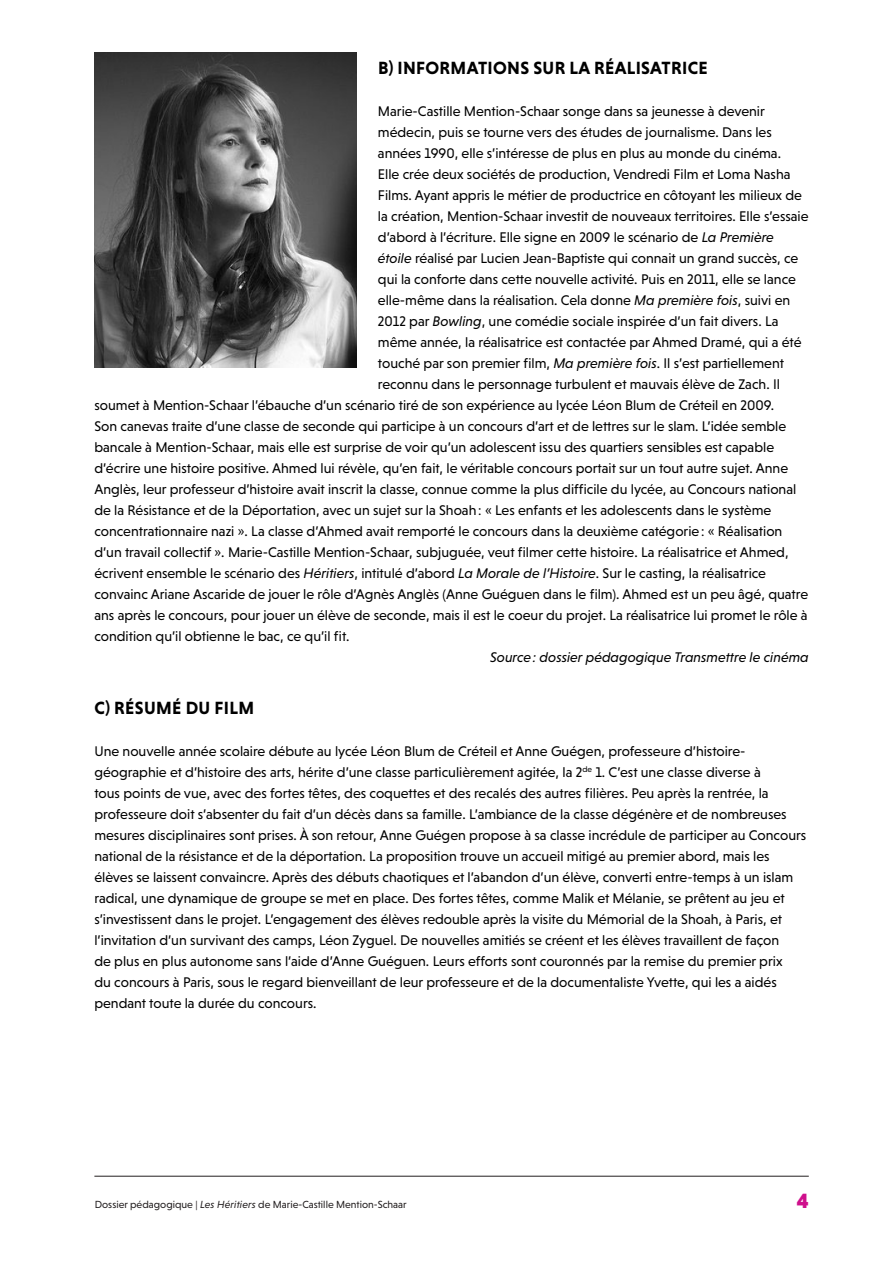
<style>
.page{position:relative;width:893px;height:1263px;background:#fff}
.page>*{position:absolute;margin:0;border:0;box-sizing:border-box;transform-origin:0 0}
.t1{font:900 21px "Niveau Grotesk";color:#cf108c}
.t2{font:700 18px "Niveau Grotesk";letter-spacing:.015em;color:#000}
.t3{font:14.25px/21px "Niveau Grotesk";color:#000}
.t4{font:italic 14.25px "Niveau Grotesk";color:#000}
.t5{font:10.5px "Niveau Grotesk";color:#231f20}
.s1{font-style:italic}
</style>
<div class="page">
<hr style="left:94px;top:1176px;width:715px;height:1px;background:#231f20">
<img style="left:94px;top:53px;width:263px;height:315px">
<p class="t2" style="left:378px;top:57px;width:331px">B) INFORMATIONS SUR LA RÉALISATRICE</p>
<p class="t3" style="left:378px;top:100px;width:388px">Marie-Castille Mention-Schaar songe dans sa jeunesse à devenir</p>
<p class="t3" style="left:378px;top:121px;width:395px">médecin, puis se tourne vers des études de journalisme. Dans les</p>
<p class="t3" style="left:378px;top:142px;width:405px">années 1990, elle s’intéresse de plus en plus au monde du cinéma.</p>
<p class="t3" style="left:378px;top:163px;width:414px">Elle crée deux sociétés de production, Vendredi Film et Loma Nasha</p>
<p class="t3" style="left:378px;top:184px;width:426px">Films. Ayant appris le métier de productrice en côtoyant les milieux de</p>
<p class="t3" style="left:378px;top:205px;width:432px">la création, Mention-Schaar investit de nouveaux territoires. Elle s’essaie</p>
<p class="t3" style="left:378px;top:226px;width:397px">d’abord à l’écriture. Elle signe en 2009 le scénario de <span class="s1">La Première</span></p>
<p class="t3" style="left:378px;top:247px;width:422px"><span class="s1">étoile</span> réalisé par Lucien Jean-Baptiste qui connait un grand succès, ce</p>
<p class="t3" style="left:378px;top:268px;width:419px">qui la conforte dans cette nouvelle activité. Puis en 2011, elle se lance</p>
<p class="t3" style="left:378px;top:289px;width:414px">elle-même dans la réalisation. Cela donne <span class="s1">Ma première fois</span>, suivi en</p>
<p class="t3" style="left:378px;top:310px;width:402px">2012 par <span class="s1">Bowling</span>, une comédie sociale inspirée d’un fait divers. La</p>
<p class="t3" style="left:378px;top:331px;width:425px">même année, la réalisatrice est contactée par Ahmed Dramé, qui a été</p>
<p class="t3" style="left:378px;top:352px;width:407px">touché par son premier film, <span class="s1">Ma première fois</span>. Il s’est partiellement</p>
<p class="t3" style="left:378px;top:373px;width:404px">reconnu dans le personnage turbulent et mauvais élève de Zach. Il</p>
<p class="t3" style="left:94px;top:394px;width:681px">soumet à Mention-Schaar l’ébauche d’un scénario tiré de son expérience au lycée Léon Blum de Créteil en 2009.</p>
<p class="t3" style="left:94px;top:415px;width:693px">Son canevas traite d’une classe de seconde qui participe à un concours d’art et de lettres sur le slam. L’idée semble</p>
<p class="t3" style="left:94px;top:436px;width:681px">bancale à Mention-Schaar, mais elle est surprise de voir qu’un adolescent issu des quartiers sensibles est capable</p>
<p class="t3" style="left:94px;top:457px;width:695px">d’écrire une histoire positive. Ahmed lui révèle, qu’en fait, le véritable concours portait sur un tout autre sujet. Anne</p>
<p class="t3" style="left:94px;top:478px;width:703px">Anglès, leur professeur d’histoire avait inscrit la classe, connue comme la plus difficile du lycée, au Concours national</p>
<p class="t3" style="left:94px;top:499px;width:678px">de la Résistance et de la Déportation, avec un sujet sur la Shoah: « Les enfants et les adolescents dans le système</p>
<p class="t3" style="left:94px;top:520px;width:689px">concentrationnaire nazi ». La classe d’Ahmed avait remporté le concours dans la deuxième catégorie: « Réalisation</p>
<p class="t3" style="left:94px;top:541px;width:696px">d’un travail collectif ». Marie-Castille Mention-Schaar, subjuguée, veut filmer cette histoire. La réalisatrice et Ahmed,</p>
<p class="t3" style="left:94px;top:562px;width:673px">écrivent ensemble le scénario des <span class="s1">Héritiers</span>, intitulé d’abord <span class="s1">La Morale de l’Histoire</span>. Sur le casting, la réalisatrice</p>
<p class="t3" style="left:94px;top:583px;width:715px">convainc Ariane Ascaride de jouer le rôle d’Agnès Anglès (Anne Guéguen dans le film). Ahmed est un peu âgé, quatre</p>
<p class="t3" style="left:94px;top:604px;width:715px">ans après le concours, pour jouer un élève de seconde, mais il est le coeur du projet. La réalisatrice lui promet le rôle à</p>
<p class="t3" style="left:94px;top:625px;width:257px">condition qu’il obtienne le bac, ce qu’il fit.</p>
<p class="t4" style="left:490px;top:649px;width:320px">Source: dossier pédagogique Transmettre le cinéma</p>
<p class="t2" style="left:95px;top:698px;width:161px">C) RÉSUMÉ DU FILM</p>
<p class="t3" style="left:94px;top:741px;width:713px">Une nouvelle année scolaire débute au lycée Léon Blum de Créteil et Anne Guégen, professeure d’histoire&shy;géographie et d’histoire des arts, hérite d’une classe particulièrement agitée, la 2<sup>de</sup> 1. C’est une classe diverse à<br>tous points de vue, avec des fortes têtes, des coquettes et des recalés des autres filières. Peu après la rentrée, la professeure doit s’absenter du fait d’un décès dans sa famille. L’ambiance de la classe dégénère et de nombreuses mesures disciplinaires sont prises. À son retour, Anne Guégen propose à sa classe incrédule de participer au Concours national de la résistance et de la déportation. La proposition trouve un accueil mitigé au premier abord, mais les élèves se laissent convaincre. Après des débuts chaotiques et l’abandon d’un élève, converti entre-temps à un islam radical, une dynamique de groupe se met en place. Des fortes têtes, comme Malik et Mélanie, se prêtent au jeu et s’investissent dans le projet. L’engagement des élèves redouble après la visite du Mémorial de la Shoah, à Paris, et l’invitation d’un survivant des camps, Léon Zyguel. De nouvelles amitiés se créent et les élèves travaillent de façon<br>de plus en plus autonome sans l’aide d’Anne Guéguen. Leurs efforts sont couronnés par la remise du premier prix<br>du concours à Paris, sous le regard bienveillant de leur professeure et de la documentaliste Yvette, qui les a aidés pendant toute la durée du concours.</p>
<p class="t5" style="left:95px;top:1198px;width:313px">Dossier pédagogique | <span class="s1">Les Héritiers</span> de Marie-Castille Mention-Schaar</p>
<h1 class="t1" style="left:797px;top:1188px;width:14px">4</h1>
</div>
